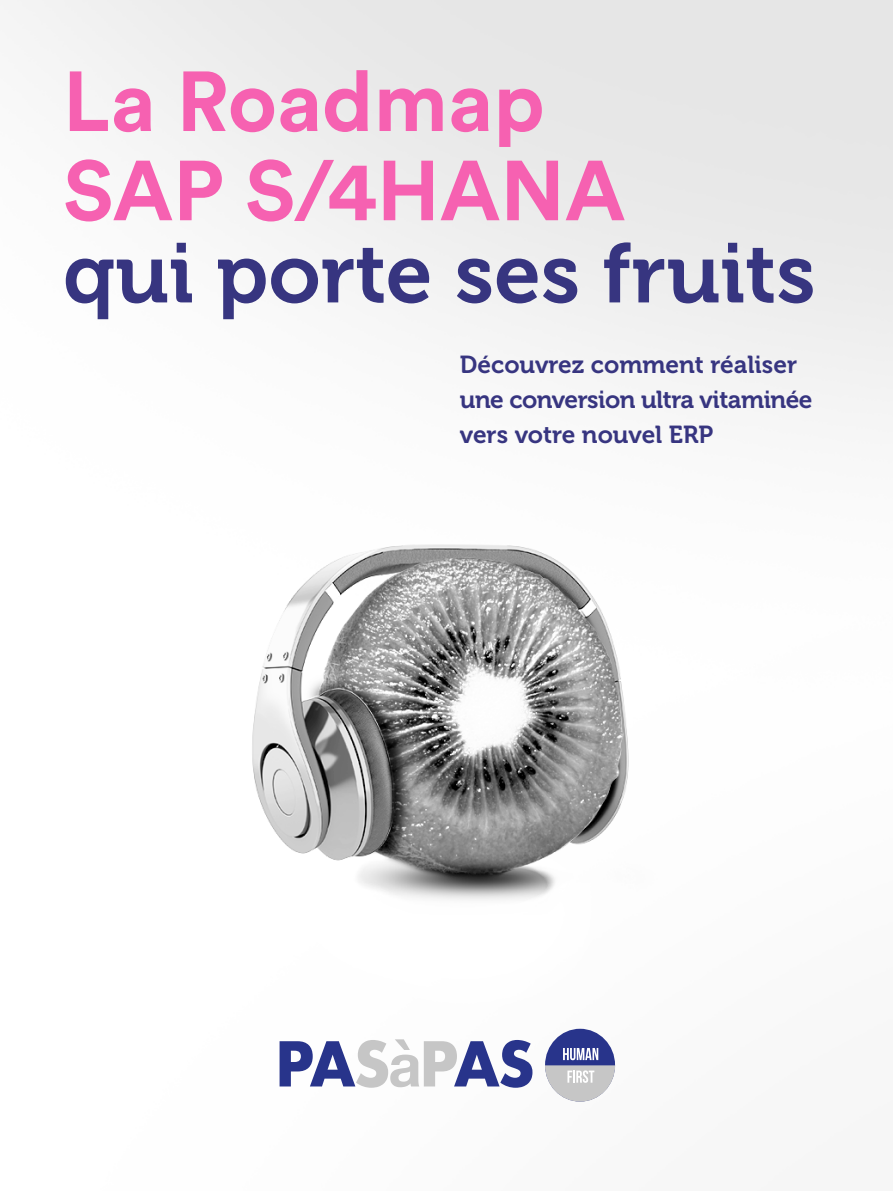
<style>
.page{position:relative;width:893px;height:1191px;background:#fff}
.page>*{position:absolute;margin:0;border:0;box-sizing:border-box;transform-origin:0 0}
.t1{font:700 84px/89.2px "Circular Std";color:#f661b1}
.t2{font:84px "Museo 700";color:#373580}
.t3{font:24.5px/35px "Museo 700";letter-spacing:-.005em;color:#373580}
</style>
<div class="page">
<img style="left:0;top:0;width:893px;height:1102px">
<div style="left:545px;top:1028px;width:70px;height:73px;background:#28348b;border-radius:50%"></div>
<svg style="left:280px;top:1039px;width:252px;height:48px"></svg>
<svg style="left:545px;top:1048px;width:70px;height:53px"></svg>
<h1 class="t1" style="left:63px;top:55px;width:564px">La Roadmap<br>SAP S/4HANA</h1>
<h1 class="t2" style="left:63px;top:227px;width:754px">qui porte ses fruits</h1>
<p class="t3" style="left:460px;top:347px;width:354px">Découvrez comment réaliser une conversion ultra vitaminée vers votre nouvel ERP</p>
</div>
